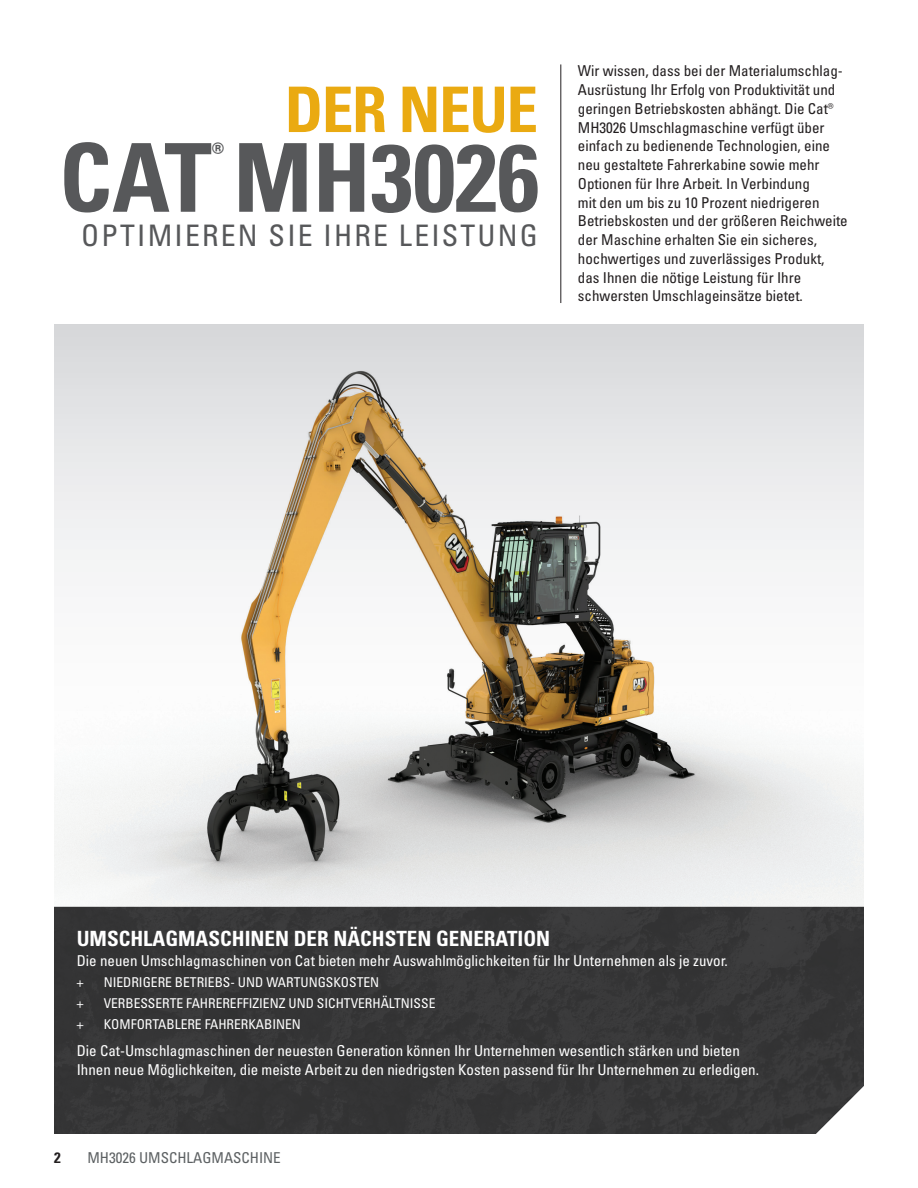
<style>
.page{position:relative;width:918px;height:1188px;background:#fff}
.page>*{position:absolute;margin:0;border:0;box-sizing:border-box;transform-origin:0 0}
.t1{font:95.1px "Univers LTCYR 67 Bold Cond";color:#57585a}
.t2{font:62.85px "Univers LTCYR 67 Bold Cond";letter-spacing:-.02em;color:#eaaa11}
.t3{font:31.35px "Univers LTCYR 67 Bold Cond";color:#57585a}
.t4{font:condensed 29.7px "Univers LTCYR 57";letter-spacing:.075em;color:#57585a}
.t5{font:21px "Univers LTCYR 67 Bold Cond";color:#fff}
.t6{font:condensed 15px/18.8px "Univers LTCYR 57";color:#231f20}
.t7{font:condensed 15px/19.5px "Univers LTCYR 57";color:#fff}
.t8{font:condensed 15px "Univers LTCYR 57";color:#5d6163}
.t9{font:15px "Univers LTCYR 67 Bold Cond";color:#231f20}
.t10{font:condensed 13.5px "Univers LTCYR 57";color:#fff}
</style>
<div class="page">
<svg style="left:54px;top:325px;width:810px;height:582px"></svg>
<div style="left:54px;top:907px;width:810px;height:227px;background:#353536"></div>
<hr style="left:561px;top:64px;width:1px;height:239px;background:#231f20">
<h2 class="t2" style="left:285px;top:71px;width:255px">DER NEUE</h2>
<h1 class="t1" style="left:59px;top:120px;width:482px">CAT MH3026</h1>
<h3 class="t3" style="left:212px;top:135px;width:14px">®</h3>
<h3 class="t4" style="left:81px;top:216px;width:458px">OPTIMIEREN SIE IHRE LEISTUNG</h3>
<p class="t6" style="left:578px;top:61px;width:271px">Wir wissen, dass bei der Materialumschlag-Ausrüstung Ihr Erfolg von Produktivität und geringen Betriebskosten abhängt. Die Cat® MH3026 Umschlagmaschine verfügt über einfach zu bedienende Technologien, eine neu gestaltete Fahrerkabine sowie mehr Optionen für Ihre Arbeit. In Verbindung<br>mit den um bis zu 10 Prozent niedrigeren Betriebskosten und der größeren Reichweite der Maschine erhalten Sie ein sicheres, hochwertiges und zuverlässiges Produkt, das Ihnen die nötige Leistung für Ihre schwersten Umschlageinsätze bietet.</p>
<h3 class="t5" style="left:77px;top:926px;width:475px">UMSCHLAGMASCHINEN DER NÄCHSTEN GENERATION</h3>
<p class="t7" style="left:77px;top:950px;width:653px">Die neuen Umschlagmaschinen von Cat bieten mehr Auswahlmöglichkeiten für Ihr Unternehmen als je zuvor.</p>
<p class="t10" style="left:77px;top:973px;width:8px">+</p>
<p class="t10" style="left:104px;top:973px;width:277px">NIEDRIGERE BETRIEBS- UND WARTUNGSKOSTEN</p>
<p class="t10" style="left:77px;top:994px;width:8px">+</p>
<p class="t10" style="left:104px;top:994px;width:333px">VERBESSERTE FAHREREFFIZIENZ UND SICHTVERHÄLTNISSE</p>
<p class="t10" style="left:77px;top:1015px;width:8px">+</p>
<p class="t10" style="left:104px;top:1015px;width:199px">KOMFORTABLERE FAHRERKABINEN</p>
<p class="t7" style="left:77px;top:1040px;width:684px">Die Cat-Umschlagmaschinen der neuesten Generation können Ihr Unternehmen wesentlich stärken und bieten<br>Ihnen neue Möglichkeiten, die meiste Arbeit zu den niedrigsten Kosten passend für Ihr Unternehmen zu erledigen.</p>
<p class="t9" style="left:54px;top:1148px;width:8px">2</p>
<p class="t8" style="left:87px;top:1148px;width:195px">MH3026 UMSCHLAGMASCHINE</p>
</div>
